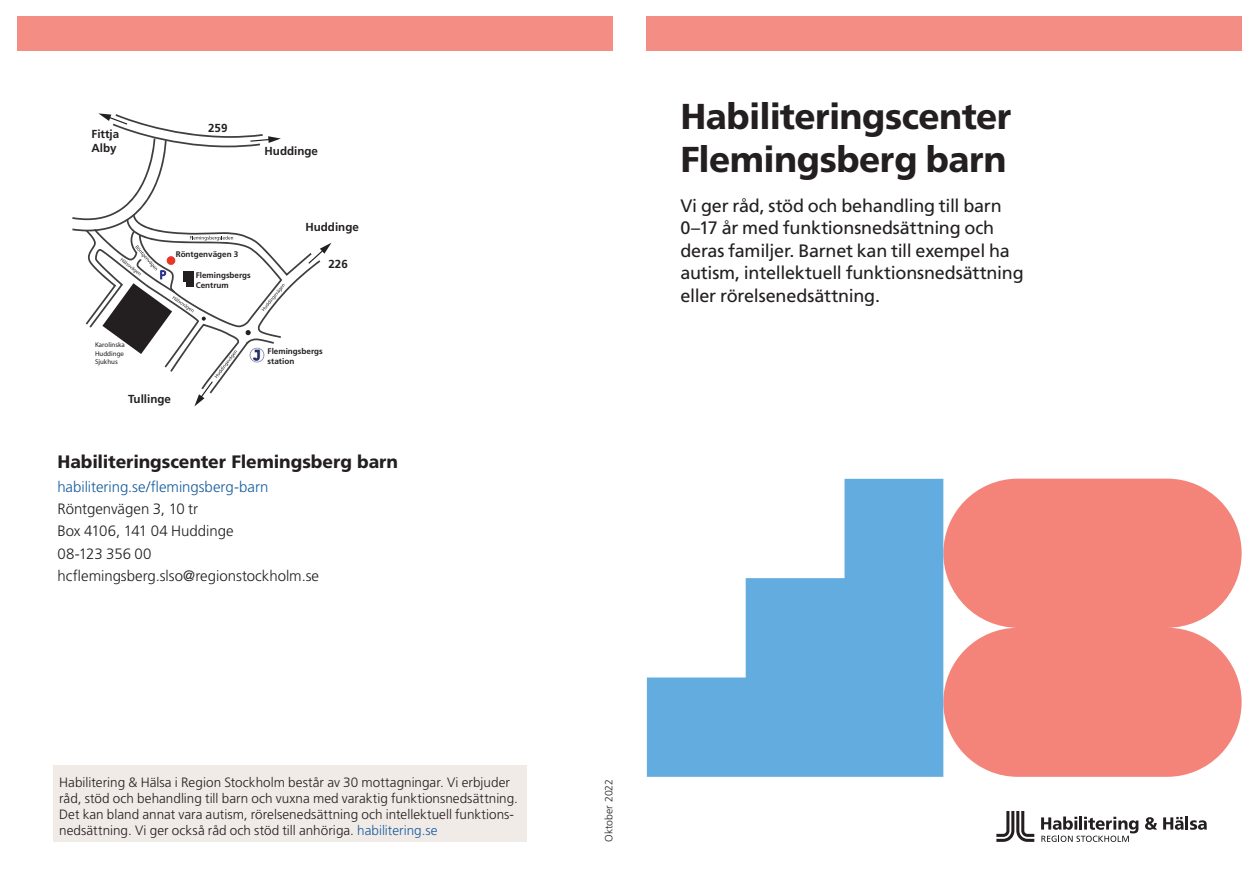
<style>
.page{position:relative;width:1259px;height:893px;background:#fff}
.page>*{position:absolute;margin:0;border:0;box-sizing:border-box;transform-origin:0 0}
.t1{font:800 36px/43.2px "Frutiger SLLOTF";letter-spacing:-.015em;color:#231f20}
.Ingress{font:18px/22.5px "Frutiger SLLOTF";letter-spacing:-.015em;color:#231f20}
.H3{font:800 18px "Frutiger SLLOTF";letter-spacing:-.005em;color:#231f20}
.Textruta_Frutiger{font:300 15px "Frutiger SLLOTF";color:#231f20}
.Textruta_Frutiger-2{font:300 15px "Frutiger SLLOTF";letter-spacing:-.005em;color:#175d9e}
.Textruta_Frutiger-3{font:300 13.5px/16.2px "Frutiger SLLOTF";color:#231f20}
.t2{font:12.15px "Myriad Pro";color:#2e3092}
.t3{font:700 11.55px/14px "Frutiger LT Std";color:#231f20}
.t4{font:300 10.5px "Frutiger SLLOTF";color:#231f20}
.t5{font:700 8.1px/9.8px "Frutiger LT Std";color:#231f20}
.t6{font:6.9px/8.4px "Myriad Pro";color:#231f20;text-align:justify}
.s1{color:#175d9e}
</style>
<div class="page">
<div style="left:53px;top:765px;width:473px;height:77px;background:#f1ebe7"></div>
<svg style="left:943px;top:479px;width:298px;height:298px;background:#f49087"></svg>
<svg style="left:647px;top:479px;width:296px;height:298px;fill:#63acdf"></svg>
<div style="left:17px;top:17px;width:595px;height:34px;background:#f48d84"></div>
<div style="left:646px;top:17px;width:595px;height:34px;background:#f48d84"></div>
<svg style="left:1145px;top:817px;width:12px;height:13px"></svg>
<svg style="left:1163px;top:817px;width:20px;height:13px"></svg>
<hr style="left:1185px;top:816px;width:3px;height:14px;background:#231f20">
<svg style="left:1190px;top:820px;width:16px;height:10px"></svg>
<svg style="left:996px;top:811px;width:38px;height:31px"></svg>
<svg style="left:1041px;top:816px;width:97px;height:26px"></svg>
<svg style="left:72px;top:113px;width:259px;height:293px"></svg>
<p class="t3" style="left:92px;top:127px;width:29px">Fittja<br>Alby</p>
<p class="t3" style="left:208px;top:121px;width:21px">259</p>
<p class="t3" style="left:264px;top:144px;width:55px">Huddinge</p>
<p class="t2" style="left:160px;top:267px;width:8px">P</p>
<p class="t5" style="left:176px;top:249px;width:64px">Röntgenvägen 3</p>
<p class="t5" style="left:196px;top:270px;width:57px">Flemingsbergs<br>Centrum</p>
<p class="t3" style="left:305px;top:220px;width:55px">Huddinge</p>
<p class="t3" style="left:328px;top:257px;width:21px">226</p>
<p class="t6" style="left:95px;top:341px;width:31px">Karolinska Huddinge Sjukhus</p>
<p class="t3" style="left:128px;top:392px;width:44px">Tullinge</p>
<p class="t5" style="left:268px;top:346px;width:57px">Flemingsbergs station</p>
<h2 class="H3" style="left:57px;top:451px;width:342px">Habiliteringscenter Flemingsberg barn</h2>
<p class="Textruta_Frutiger-2" style="left:57px;top:478px;width:212px">habilitering.se/flemingsberg-barn</p>
<p class="Textruta_Frutiger" style="left:57px;top:500px;width:142px">Röntgenvägen 3, 10 tr</p>
<p class="Textruta_Frutiger" style="left:57px;top:523px;width:178px">Box 4106, 141 04 Huddinge</p>
<p class="Textruta_Frutiger" style="left:57px;top:545px;width:96px">08-123 356 00</p>
<p class="Textruta_Frutiger" style="left:57px;top:567px;width:263px">hcflemingsberg.slso@regionstockholm.se</p>
<p class="Textruta_Frutiger-3" style="left:59px;top:774px;width:460px">Habilitering &amp; Hälsa i Region Stockholm består av 30 mottagningar. Vi erbjuder råd, stöd och behandling till barn och vuxna med varaktig funktionsnedsättning.<br>Det kan bland annat vara autism, rörelsenedsättning och intellektuell funktions&shy;nedsättning. Vi ger också råd och stöd till anhöriga. <span class="s1">habilitering.se</span></p>
<h1 class="t1" style="left:680px;top:94px;width:333px">Habiliteringscenter<br>Flemingsberg barn</h1>
<p class="Ingress" style="left:680px;top:194px;width:345px">Vi ger råd, stöd och behandling till barn 0–17 år med funktionsnedsättning och deras familjer. Barnet kan till exempel ha autism, intellektuell funktionsnedsättning eller rörelsenedsättning.</p>
<p class="t4" style="left:603px;top:842px;width:65px;rotate:-90deg">Oktober 2022</p>
</div>
